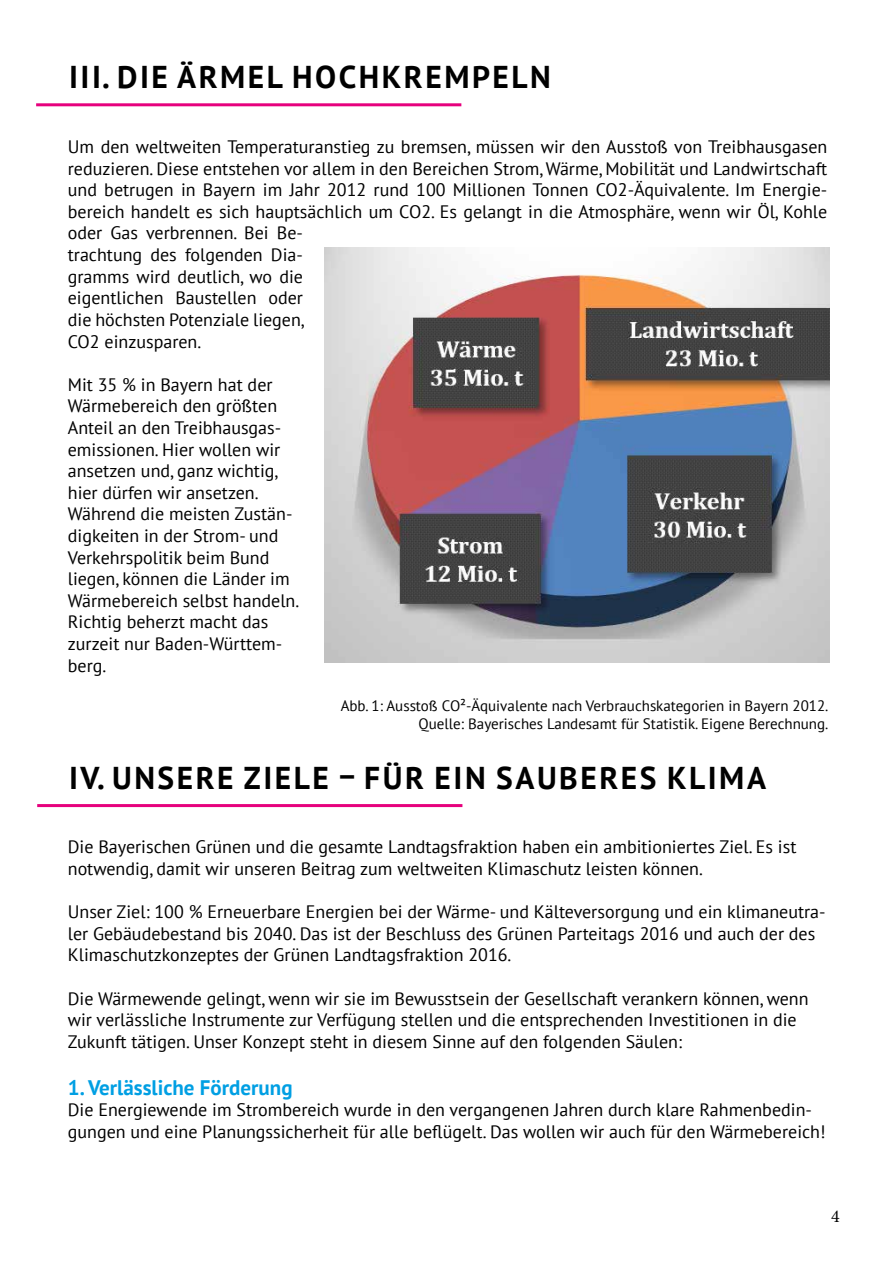
<style>
.page{position:relative;width:893px;height:1263px;background:#fff}
.page>*{position:absolute;margin:0;border:0;box-sizing:border-box;transform-origin:0 0}
.t1{font:700 31.5px "PT Sans";letter-spacing:.08em;color:#000}
.t2{font:700 21px "PT Sans";color:#009fe3}
.t3{font:18px/21.6px "PT Sans";color:#000}
.t4{font:18px "Minion Pro";color:#000}
.t5{font:15px/18px "PT Sans";color:#000;text-align:right}
</style>
<div class="page">
<hr style="left:36px;top:103px;width:425px;height:3px;background:#e6007d">
<hr style="left:37px;top:804px;width:425px;height:3px;background:#e6007d">
<img style="left:324px;top:248px;width:505px;height:414px">
<h1 class="t1" style="left:69px;top:56px;width:483px">III. DIE ÄRMEL HOCHKREMPELN</h1>
<p class="t3" style="left:68px;top:136px;width:761px">Um den weltweiten Temperaturanstieg zu bremsen, müssen wir den Ausstoß von Treibhausgasen reduzieren. Diese entstehen vor allem in den Bereichen Strom, Wärme, Mobilität und Landwirtschaft und betrugen in Bayern im Jahr 2012 rund 100 Millionen Tonnen CO2-Äquivalente. Im Energie&shy;bereich handelt es sich hauptsächlich um CO2. Es gelangt in die Atmosphäre, wenn wir Öl, Kohle oder Gas verbrennen. Bei Be-<br>trachtung des folgenden Dia-<br>gramms wird deutlich, wo die<br>eigentlichen Baustellen oder<br>die höchsten Potenziale liegen,<br>CO2 einzusparen.</p>
<p class="t3" style="left:68px;top:373px;width:233px">Mit 35 % in Bayern hat der<br>Wärmebereich den größten<br>Anteil an den Treibhausgas&shy;emissionen. Hier wollen wir ansetzen und, ganz wichtig, hier dürfen wir ansetzen.<br>Während die meisten Zustän&shy;digkeiten in der Strom- und<br>Verkehrspolitik beim Bund liegen, können die Länder im<br>Wärmebereich selbst handeln.<br>Richtig beherzt macht das zurzeit nur Baden-Württem&shy;berg.</p>
<p class="t5" style="left:341px;top:696px;width:489px">Abb. 1: Ausstoß CO²-Äquivalente nach Verbrauchskategorien in Bayern 2012.<br>Quelle: Bayerisches Landesamt für Statistik. Eigene Berechnung.</p>
<h1 class="t1" style="left:69px;top:756px;width:698px">IV. UNSERE ZIELE – FÜR EIN SAUBERES KLIMA</h1>
<p class="t3" style="left:68px;top:836px;width:730px">Die Bayerischen Grünen und die gesamte Landtagsfraktion haben ein ambitioniertes Ziel. Es ist notwendig, damit wir unseren Beitrag zum weltweiten Klimaschutz leisten können.</p>
<p class="t3" style="left:68px;top:901px;width:759px">Unser Ziel: 100 % Erneuerbare Energien bei der Wärme- und Kälteversorgung und ein klimaneutra&shy;ler Gebäudebestand bis 2040. Das ist der Beschluss des Grünen Parteitags 2016 und auch der des<br>Klimaschutzkonzeptes der Grünen Landtagsfraktion 2016.</p>
<p class="t3" style="left:68px;top:987px;width:742px">Die Wärmewende gelingt, wenn wir sie im Bewusstsein der Gesellschaft verankern können, wenn wir verlässliche Instrumente zur Verfügung stellen und die entsprechenden Investitionen in die<br>Zukunft tätigen. Unser Konzept steht in diesem Sinne auf den folgenden Säulen:</p>
<p class="t2" style="left:68px;top:1073px;width:226px">1. Verlässliche Förderung</p>
<p class="t3" style="left:68px;top:1099px;width:759px">Die Energiewende im Strombereich wurde in den vergangenen Jahren durch klare Rahmenbedin&shy;gungen und eine Planungssicherheit für alle beflügelt. Das wollen wir auch für den Wärmebereich!</p>
<p class="t4" style="left:831px;top:1204px;width:10px">4</p>
</div>
